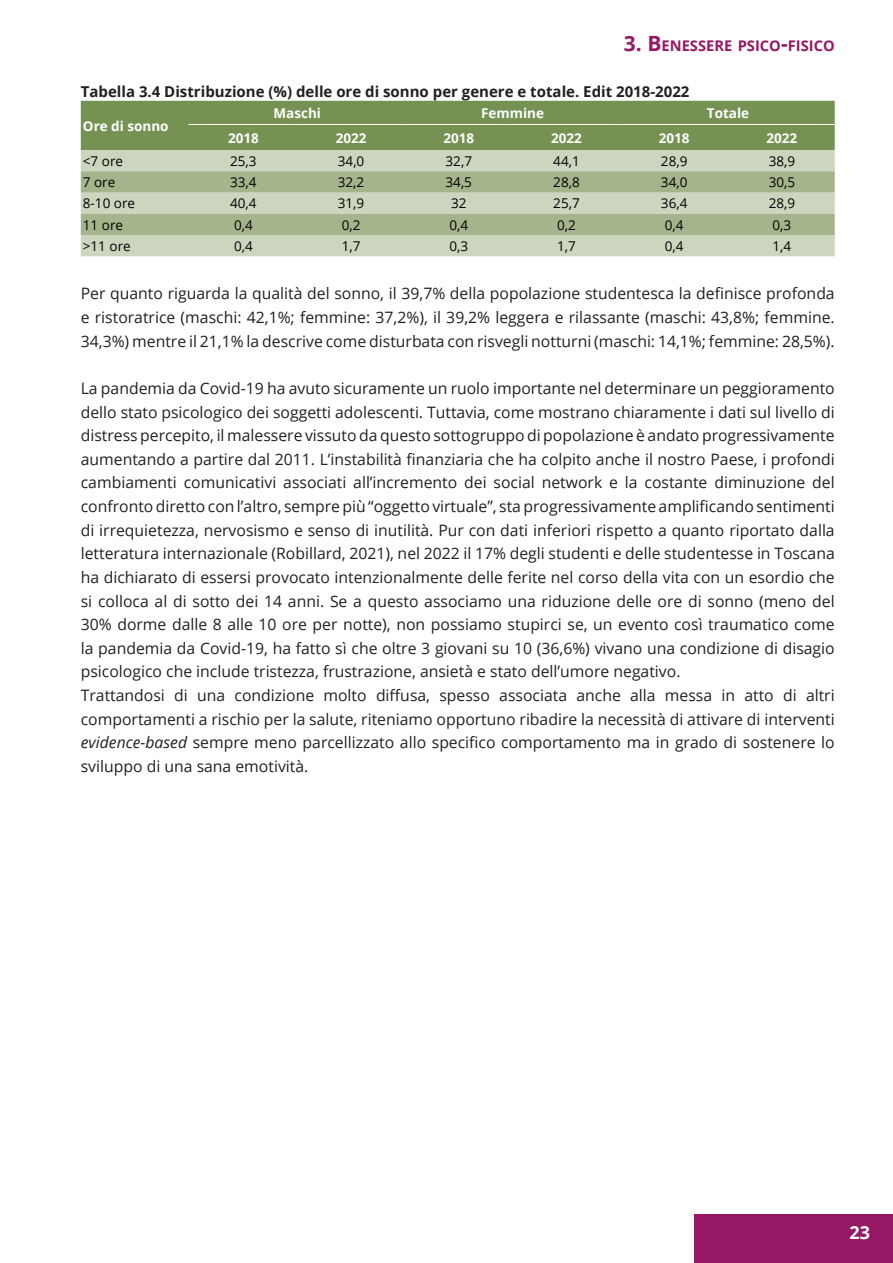
<style>
.page{position:relative;width:893px;height:1263px;background:#fff}
.page>*{position:absolute;margin:0;border:0;box-sizing:border-box;transform-origin:0 0}
.t1{font:700 18px "Open Sans";color:#fff}
.t2{font:15.75px/23.7px "Open Sans";color:#231f20;text-align:justify}
.t3{font:700 15px "Open Sans";color:#231f20}
.t4{font:700 14.7px "Open Sans";color:#961763}
.t5{font:13.5px "Open Sans";color:#000001}
.t6{font:700 13.5px "Open Sans";color:#fff}
.s1{font-size:21px}
.s2{font-style:italic}
</style>
<div class="page">
<div style="left:694px;top:1214px;width:199px;height:49px;background:#961763"></div>
<div style="left:81px;top:101px;width:754px;height:49px;background:#769253"></div>
<div style="left:81px;top:150px;width:754px;height:106px;background:#cdd5bf"></div>
<svg style="left:81px;top:171px;width:754px;height:64px;background:#b2bf9d"></svg>
<hr style="left:188px;top:124px;width:108px;height:1px;background:#fff">
<hr style="left:296px;top:124px;width:108px;height:1px;background:#fff">
<hr style="left:404px;top:124px;width:108px;height:1px;background:#fff">
<hr style="left:512px;top:124px;width:107px;height:1px;background:#fff">
<hr style="left:619px;top:124px;width:108px;height:1px;background:#fff">
<hr style="left:727px;top:124px;width:108px;height:1px;background:#fff">
<p class="t4" style="left:624px;top:35px;width:212px"><span class="s1">3. B</span>ENESSERE PSICO<span class="s1">-</span>FISICO</p>
<p class="t3" style="left:81px;top:80px;width:610px">Tabella 3.4 Distribuzione (%) delle ore di sonno per genere e totale. Edit 2018-2022</p>
<p class="t6" style="left:83px;top:116px;width:87px">Ore di sonno</p>
<p class="t6" style="left:273px;top:103px;width:49px">Maschi</p>
<p class="t6" style="left:481px;top:103px;width:64px">Femmine</p>
<p class="t6" style="left:707px;top:103px;width:44px">Totale</p>
<p class="t6" style="left:228px;top:128px;width:32px">2018</p>
<p class="t6" style="left:336px;top:128px;width:32px">2022</p>
<p class="t6" style="left:443px;top:128px;width:32px">2018</p>
<p class="t6" style="left:551px;top:128px;width:32px">2022</p>
<p class="t6" style="left:659px;top:128px;width:32px">2018</p>
<p class="t6" style="left:766px;top:128px;width:32px">2022</p>
<p class="t5" style="left:83px;top:152px;width:42px">&lt;7 ore</p>
<p class="t5" style="left:230px;top:152px;width:28px">25,3</p>
<p class="t5" style="left:338px;top:152px;width:28px">34,0</p>
<p class="t5" style="left:446px;top:152px;width:28px">32,7</p>
<p class="t5" style="left:553px;top:152px;width:28px">44,1</p>
<p class="t5" style="left:661px;top:152px;width:28px">28,9</p>
<p class="t5" style="left:769px;top:152px;width:28px">38,9</p>
<p class="t5" style="left:83px;top:173px;width:34px">7 ore</p>
<p class="t5" style="left:230px;top:173px;width:28px">33,4</p>
<p class="t5" style="left:338px;top:173px;width:28px">32,2</p>
<p class="t5" style="left:446px;top:173px;width:28px">34,5</p>
<p class="t5" style="left:553px;top:173px;width:28px">28,8</p>
<p class="t5" style="left:661px;top:173px;width:28px">34,0</p>
<p class="t5" style="left:769px;top:173px;width:28px">30,5</p>
<p class="t5" style="left:83px;top:194px;width:54px">8-10 ore</p>
<p class="t5" style="left:230px;top:194px;width:28px">40,4</p>
<p class="t5" style="left:338px;top:194px;width:28px">31,9</p>
<p class="t5" style="left:451px;top:194px;width:17px">32</p>
<p class="t5" style="left:553px;top:194px;width:28px">25,7</p>
<p class="t5" style="left:661px;top:194px;width:28px">36,4</p>
<p class="t5" style="left:769px;top:194px;width:28px">28,9</p>
<p class="t5" style="left:83px;top:215px;width:42px">11 ore</p>
<p class="t5" style="left:234px;top:215px;width:20px">0,4</p>
<p class="t5" style="left:342px;top:215px;width:20px">0,2</p>
<p class="t5" style="left:449px;top:215px;width:20px">0,4</p>
<p class="t5" style="left:557px;top:215px;width:20px">0,2</p>
<p class="t5" style="left:665px;top:215px;width:20px">0,4</p>
<p class="t5" style="left:772px;top:215px;width:20px">0,3</p>
<p class="t5" style="left:83px;top:237px;width:49px">&gt;11 ore</p>
<p class="t5" style="left:234px;top:237px;width:20px">0,4</p>
<p class="t5" style="left:342px;top:237px;width:20px">1,7</p>
<p class="t5" style="left:449px;top:237px;width:20px">0,3</p>
<p class="t5" style="left:557px;top:237px;width:20px">1,7</p>
<p class="t5" style="left:665px;top:237px;width:20px">0,4</p>
<p class="t5" style="left:772px;top:237px;width:20px">1,4</p>
<p class="t2" style="left:81px;top:281px;width:755px">Per quanto riguarda la qualità del sonno, il 39,7% della popolazione studentesca la definisce profonda e ristoratrice (maschi: 42,1%; femmine: 37,2%), il 39,2% leggera e rilassante (maschi: 43,8%; femmine.<br>34,3%) mentre il 21,1% la descrive come disturbata con risvegli notturni (maschi: 14,1%; femmine: 28,5%).</p>
<p class="t2" style="left:81px;top:376px;width:755px;text-align:left">La pandemia da Covid-19 ha avuto sicuramente un ruolo importante nel determinare un peggioramento dello stato psicologico dei soggetti adolescenti. Tuttavia, come mostrano chiaramente i dati sul livello di distress percepito, il malessere vissuto da questo sottogruppo di popolazione è andato progressivamente aumentando a partire dal 2011. L’instabilità finanziaria che ha colpito anche il nostro Paese, i profondi cambiamenti comunicativi associati all’incremento dei social network e la costante diminuzione del confronto diretto con l’altro, sempre più “oggetto virtuale”, sta progressivamente amplificando sentimenti di irrequietezza, nervosismo e senso di inutilità. Pur con dati inferiori rispetto a quanto riportato dalla letteratura internazionale (Robillard, 2021), nel 2022 il 17% degli studenti e delle studentesse in Toscana ha dichiarato di essersi provocato intenzionalmente delle ferite nel corso della vita con un esordio che si colloca al di sotto dei 14 anni. Se a questo associamo una riduzione delle ore di sonno (meno del 30% dorme dalle 8 alle 10 ore per notte), non possiamo stupirci se, un evento così traumatico come la pandemia da Covid-19, ha fatto sì che oltre 3 giovani su 10 (36,6%) vivano una condizione di disagio psicologico che include tristezza, frustrazione, ansietà e stato dell’umore negativo.<br>Trattandosi di una condizione molto diffusa, spesso associata anche alla messa in atto di altri comportamenti a rischio per la salute, riteniamo opportuno ribadire la necessità di attivare di interventi <span class="s2">evidence-based</span> sempre meno parcellizzato allo specifico comportamento ma in grado di sostenere lo sviluppo di una sana emotività.</p>
<p class="t1" style="left:849px;top:1220px;width:22px">23</p>
</div>
